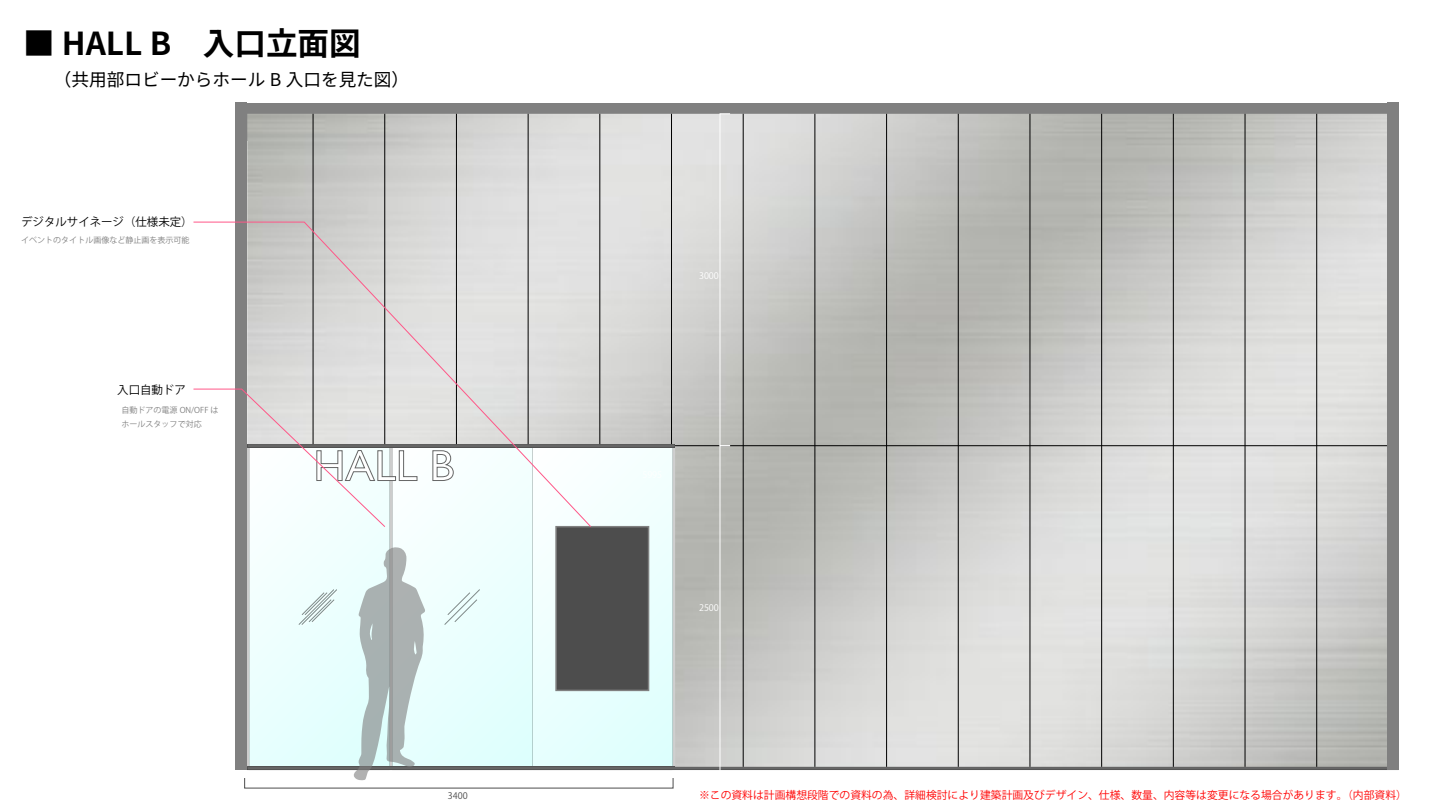
<style>
.page{position:relative;width:1440px;height:810px;background:#fff}
.page>*{position:absolute;margin:0;border:0;box-sizing:border-box;transform-origin:0 0}
.t1{font:100 31.58px "Noto Sans JP";color:#000}
.t2{font:100 17.62px "Noto Sans JP";color:#000}
.t3{font:11.4px "Koz Go Pr 6 N";color:#000}
.t4{font:10.8px "Koz Go Pr 6 N";color:#f00}
.t5{font:9px "Koz Go Pr 6 N";color:#fff}
.t6{font:9px "Koz Go Pr 6 N";color:#4d4d4d}
.t7{font:8.02px/14px "Koz Go Pr 6 N";color:#808080}
</style>
<div class="page">
<div style="left:238px;top:103px;width:1149px;height:38px;background:#808080"></div>
<img style="left:247px;top:114px;width:1140px;height:274px">
<div style="left:1387px;top:103px;width:12px;height:667px;background:#808080"></div>
<div style="left:236px;top:103px;width:11px;height:667px;background:#808080"></div>
<hr style="left:313px;top:114px;width:1px;height:330px;background:#000">
<hr style="left:385px;top:114px;width:1px;height:330px;background:#000">
<hr style="left:456px;top:114px;width:1px;height:330px;background:#000">
<hr style="left:528px;top:114px;width:1px;height:330px;background:#000">
<hr style="left:600px;top:114px;width:1px;height:330px;background:#000">
<hr style="left:671px;top:114px;width:1px;height:330px;background:#000">
<hr style="left:743px;top:114px;width:1px;height:653px;background:#000">
<hr style="left:815px;top:114px;width:1px;height:653px;background:#000">
<hr style="left:886px;top:114px;width:1px;height:653px;background:#000">
<hr style="left:958px;top:114px;width:1px;height:653px;background:#000">
<hr style="left:1030px;top:114px;width:1px;height:653px;background:#000">
<hr style="left:1102px;top:114px;width:1px;height:653px;background:#000">
<hr style="left:1173px;top:114px;width:1px;height:653px;background:#000">
<hr style="left:1245px;top:114px;width:1px;height:653px;background:#000">
<hr style="left:1317px;top:114px;width:1px;height:653px;background:#000">
<div style="left:720px;top:114px;width:10px;height:332px;border:1px solid #fff"></div>
<svg style="left:193px;top:221px;width:399px;height:167px;background:#d9d9d8"></svg>
<svg style="left:193px;top:388px;width:1194px;height:392px"></svg>
<h1 class="t1" style="left:23px;top:26px;width:339px">■ HALL B　入口立面図</h1>
<h2 class="t2" style="left:54px;top:70px;width:357px">（共用部ロビーからホール B 入口を見た図）</h2>
<p class="t3" style="left:21px;top:215px;width:173px">デジタルサイネージ（仕様未定）</p>
<p class="t7" style="left:21px;top:233px;width:170px">イベントのタイトル画像など静止画を表示可能</p>
<p class="t3" style="left:117px;top:383px;width:70px">入口自動ドア</p>
<p class="t7" style="left:122px;top:403px;width:99px">自動ドアの電源 ON/OFF はホールスタッフで対応</p>
<p class="t6" style="left:448px;top:790px;width:21px">3400</p>
<p class="t5" style="left:699px;top:271px;width:21px">3000</p>
<p class="t5" style="left:699px;top:603px;width:21px">2500</p>
<p class="t4" style="left:699px;top:789px;width:709px">※この資料は計画構想段階での資料の為、詳細検討により建築計画及びデザイン、仕様、数量、内容等は変更になる場合があります。（内部資料）</p>
</div>
